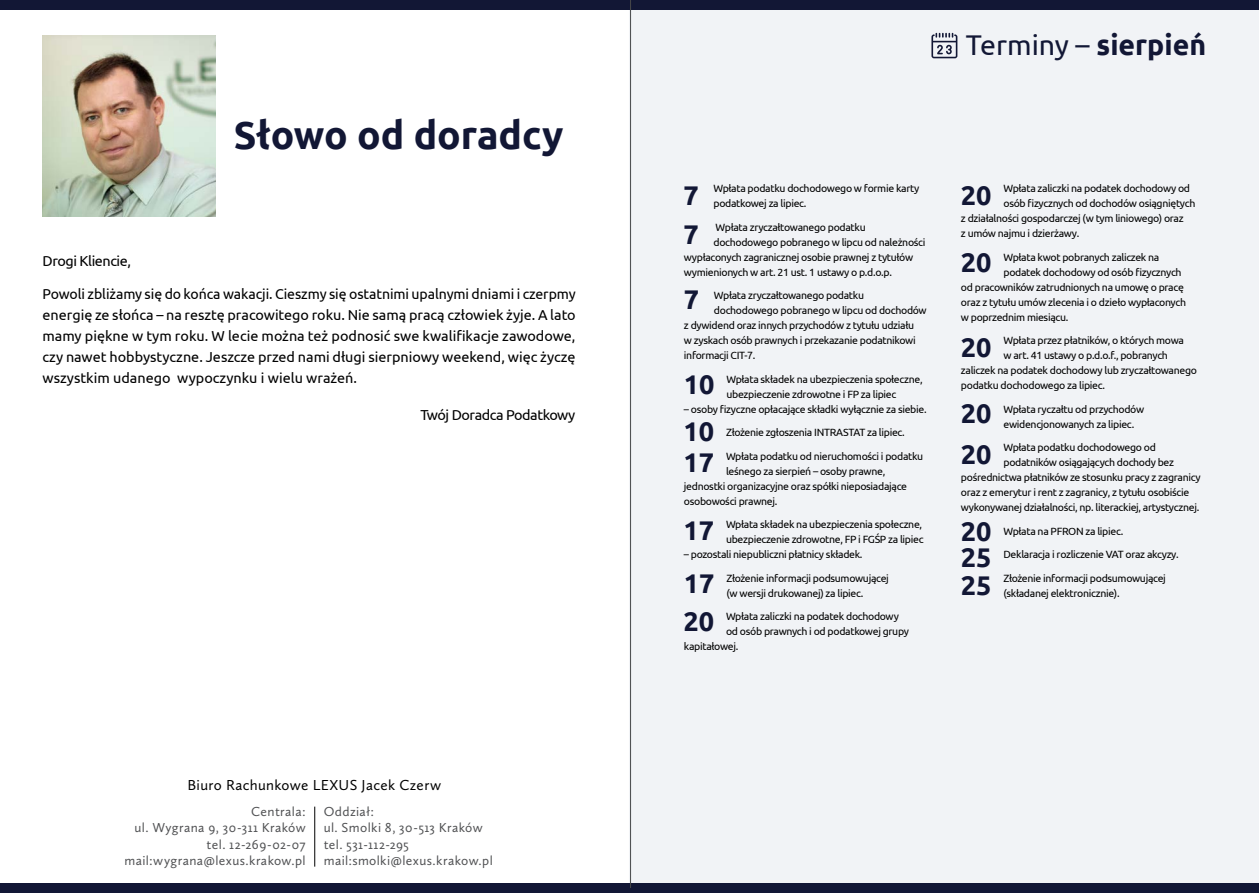
<style>
.page{position:relative;width:1259px;height:893px;background:#fff}
.page>*{position:absolute;margin:0;border:0;box-sizing:border-box;transform-origin:0 0}
.t1{font:700 39px "Ubuntu";color:#121735}
.t2{font:28.5px "Ubuntu";color:#121735}
.t3{font:700 27px/26.8px "Ubuntu";color:#121735}
.t4{font:15px "Calluna Sans";letter-spacing:.02em;color:#000}
.t5{font:14.4px/21px "Ubuntu";color:#000;text-align:justify}
.t6{font:14.4px "Ubuntu";letter-spacing:-.03em;color:#000}
.t7{font:13.5px/16.5px "Calluna Sans";letter-spacing:.03em;color:#515254;text-align:right}
.t8{font:10.5px/15px "Ubuntu";letter-spacing:-.03em;color:#000}
.s1{font-weight:700}
</style>
<div class="page">
<div style="left:629px;top:0;width:630px;height:893px;background:#f1f3f6"></div>
<svg style="left:931px;top:33px;width:26px;height:25px"></svg>
<div style="left:0;top:0;width:1259px;height:10px;background:#121735"></div>
<div style="left:0;top:883px;width:1259px;height:10px;background:#121735"></div>
<hr style="left:630px;top:0;width:1px;height:893px;background:#48484a">
<div style="left:630px;top:888px;width:629px;height:5px;background:#121735"></div>
<img style="left:43px;top:36px;width:172px;height:181px">
<hr style="left:314px;top:807px;width:1px;height:60px;background:#000">
<h1 class="t1" style="left:234px;top:112px;width:331px">Słowo od doradcy</h1>
<h3 class="t6" style="left:43px;top:252px;width:90px">Drogi Kliencie,</h3>
<p class="t5" style="left:43px;top:283px;width:535px">Powoli zbliżamy się do końca wakacji. Cieszmy się ostatnimi upalnymi dniami i czerpmy energię ze słońca – na resztę pracowitego roku. Nie samą pracą człowiek żyje. A lato mamy piękne w tym roku. W lecie można też podnosić swe kwalifikacje zawodowe, czy nawet hobbystyczne. Jeszcze przed nami długi sierpniowy weekend, więc życzę wszystkim udanego wypoczynku i wielu wrażeń.</p>
<h3 class="t6" style="left:420px;top:406px;width:156px">Twój Doradca Podatkowy</h3>
<h3 class="t4" style="left:187px;top:776px;width:255px">Biuro Rachunkowe LEXUS Jacek Czerw</h3>
<p class="t7" style="left:125px;top:803px;width:183px">Centrala:<br>ul. Wygrana 9, 30-311 Kraków tel. 12-269-02-07 mail:wygrana@lexus.krakow.pl</p>
<p class="t7" style="left:324px;top:803px;width:171px;text-align:left">Oddział:<br>ul. Smolki 8, 30-513 Kraków tel. 531-112-295 mail:smolki@lexus.krakow.pl</p>
<h2 class="t2" style="left:965px;top:28px;width:242px">Terminy – <span class="s1">sierpień</span></h2>
<p class="t8" style="left:713px;top:180px;width:207px">Wpłata podatku dochodowego w formie karty podatkowej za lipiec.</p>
<p class="t8" style="left:715px;top:219px;width:152px">Wpłata zryczałtowanego podatku</p>
<p class="t8" style="left:713px;top:234px;width:213px">dochodowego pobranego w lipcu od należności</p>
<p class="t8" style="left:684px;top:249px;width:231px">wypłaconych zagranicznej osobie prawnej z tytułów</p>
<p class="t8" style="left:684px;top:264px;width:209px">wymienionych w art. 21 ust. 1 ustawy o p.d.o.p.</p>
<p class="t8" style="left:714px;top:288px;width:152px">Wpłata zryczałtowanego podatku</p>
<p class="t8" style="left:714px;top:303px;width:214px">dochodowego pobranego w lipcu od dochodów</p>
<p class="t8" style="left:684px;top:318px;width:232px">z dywidend oraz innych przychodów z tytułu udziału</p>
<p class="t8" style="left:684px;top:333px;width:233px">w zyskach osób prawnych i przekazanie podatnikowi</p>
<p class="t8" style="left:684px;top:348px;width:73px">informacji CIT-7.</p>
<p class="t8" style="left:726px;top:371px;width:198px">Wpłata składek na ubezpieczenia społeczne, ubezpieczenie zdrowotne i FP za lipiec</p>
<p class="t8" style="left:684px;top:401px;width:244px">– osoby fizyczne opłacające składki wyłącznie za siebie.</p>
<p class="t8" style="left:726px;top:425px;width:180px">Złożenie zgłoszenia INTRASTAT za lipiec.</p>
<p class="t8" style="left:726px;top:448px;width:199px">Wpłata podatku od nieruchomości i podatku</p>
<p class="t8" style="left:726px;top:463px;width:161px">leśnego za sierpień – osoby prawne,</p>
<p class="t8" style="left:684px;top:478px;width:225px">jednostki organizacyjne oraz spółki nieposiadające</p>
<p class="t8" style="left:684px;top:493px;width:95px">osobowości prawnej.</p>
<p class="t8" style="left:726px;top:517px;width:199px">Wpłata składek na ubezpieczenia społeczne, ubezpieczenie zdrowotne, FP i FGŚP za lipiec</p>
<p class="t8" style="left:684px;top:547px;width:180px">– pozostali niepubliczni płatnicy składek.</p>
<p class="t8" style="left:726px;top:570px;width:164px">Złożenie informacji podsumowującej (w wersji drukowanej) za lipiec.</p>
<p class="t8" style="left:726px;top:609px;width:174px">Wpłata zaliczki na podatek dochodowy</p>
<p class="t8" style="left:726px;top:624px;width:184px">od osób prawnych i od podatkowej grupy</p>
<p class="t8" style="left:684px;top:639px;width:56px">kapitałowej.</p>
<h3 class="t3" style="left:683px;top:175px;width:17px;line-height:38.7px">7<br>7</h3>
<h3 class="t3" style="left:684px;top:286px;width:17px">7</h3>
<h3 class="t3" style="left:683px;top:361px;width:33px;line-height:46.8px">10<br>10</h3>
<h3 class="t3" style="left:683px;top:449px;width:32px">17</h3>
<h3 class="t3" style="left:683px;top:503px;width:33px;line-height:53.1px">17<br>17</h3>
<h3 class="t3" style="left:683px;top:608px;width:32px">20</h3>
<p class="t8" style="left:1003px;top:181px;width:188px">Wpłata zaliczki na podatek dochodowy od</p>
<p class="t8" style="left:1003px;top:196px;width:193px">osób fizycznych od dochodów osiągniętych</p>
<p class="t8" style="left:961px;top:211px;width:224px">z działalności gospodarczej (w tym liniowego) oraz</p>
<p class="t8" style="left:961px;top:226px;width:120px">z umów najmu i dzierżawy.</p>
<p class="t8" style="left:1003px;top:249px;width:157px">Wpłata kwot pobranych zaliczek na</p>
<p class="t8" style="left:1003px;top:264px;width:180px">podatek dochodowy od osób fizycznych</p>
<p class="t8" style="left:961px;top:279px;width:224px">od pracowników zatrudnionych na umowę o pracę</p>
<p class="t8" style="left:961px;top:294px;width:227px">oraz z tytułu umów zlecenia i o dzieło wypłaconych</p>
<p class="t8" style="left:961px;top:309px;width:109px">w poprzednim miesiącu.</p>
<p class="t8" style="left:1003px;top:333px;width:182px">Wpłata przez płatników, o których mowa</p>
<p class="t8" style="left:1003px;top:348px;width:166px">w art. 41 ustawy o p.d.o.f., pobranych</p>
<p class="t8" style="left:961px;top:363px;width:237px">zaliczek na podatek dochodowy lub zryczałtowanego</p>
<p class="t8" style="left:961px;top:378px;width:146px">podatku dochodowego za lipiec.</p>
<p class="t8" style="left:1003px;top:401px;width:142px">Wpłata ryczałtu od przychodów ewidencjonowanych za lipiec.</p>
<p class="t8" style="left:1003px;top:440px;width:154px">Wpłata podatku dochodowego od</p>
<p class="t8" style="left:1003px;top:455px;width:172px">podatników osiągających dochody bez</p>
<p class="t8" style="left:961px;top:470px;width:241px">pośrednictwa płatników ze stosunku pracy z zagranicy</p>
<p class="t8" style="left:961px;top:485px;width:230px">oraz z emerytur i rent z zagranicy, z tytułu osobiście</p>
<p class="t8" style="left:961px;top:500px;width:240px">wykonywanej działalności, np. literackiej, artystycznej.</p>
<p class="t8" style="left:1003px;top:523px;width:121px">Wpłata na PFRON za lipiec.</p>
<p class="t8" style="left:1003px;top:547px;width:177px">Deklaracja i rozliczenie VAT oraz akcyzy.</p>
<p class="t8" style="left:1003px;top:570px;width:164px">Złożenie informacji podsumowującej (składanej elektronicznie).</p>
<h3 class="t3" style="left:961px;top:181px;width:32px">20</h3>
<h3 class="t3" style="left:961px;top:248px;width:32px">20</h3>
<h3 class="t3" style="left:961px;top:334px;width:32px">20</h3>
<h3 class="t3" style="left:961px;top:393px;width:32px;line-height:40.7px">20<br>20</h3>
<h3 class="t3" style="left:961px;top:518px;width:32px;text-align:justify">20<br>25<br>25</h3>
</div>
